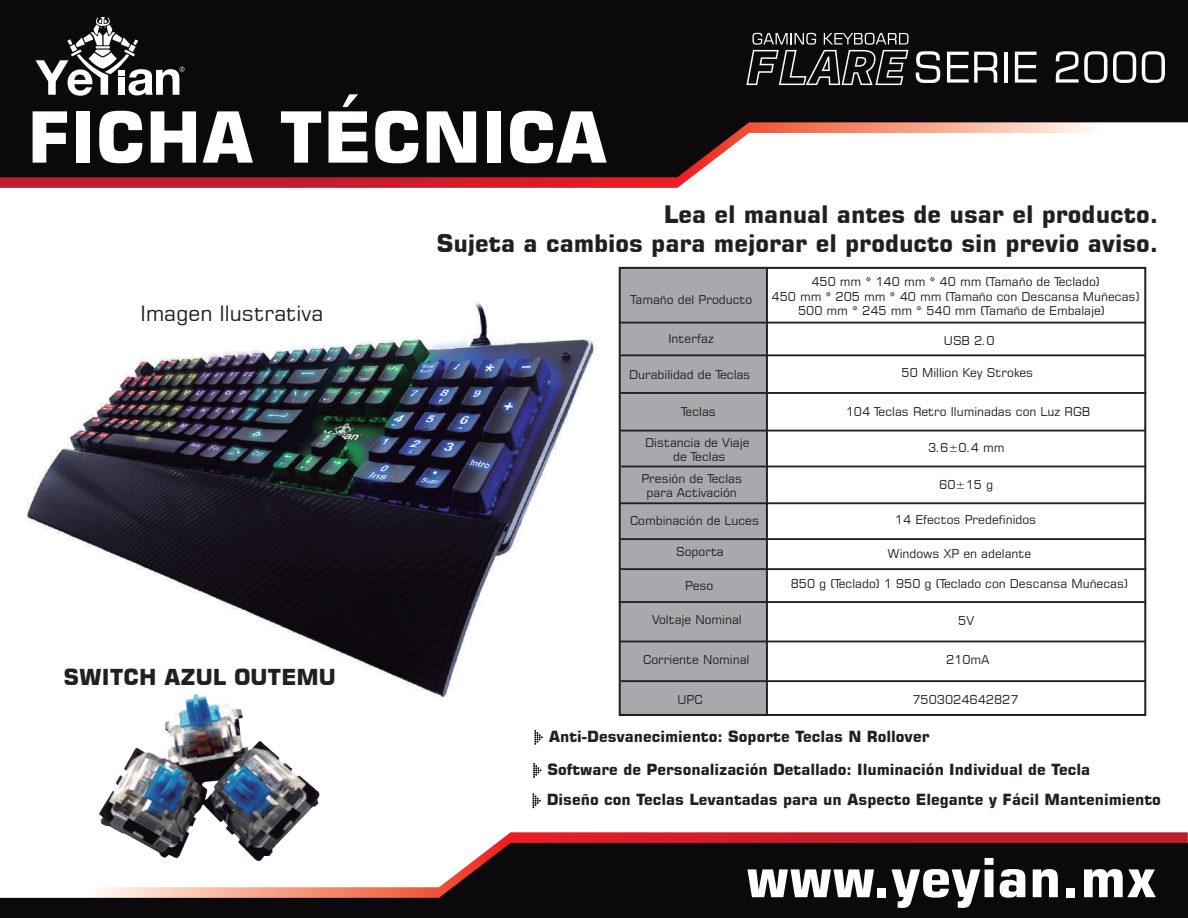
<style>
.page{position:relative;width:1188px;height:918px;background:#fff}
.page>*{position:absolute;margin:0;border:0;box-sizing:border-box;transform-origin:0 0}
.t1{font:700 70.5px "Square 721 BT";color:#fff}
.t2{font:700 54px "Square 721 BT";color:#fff}
.t3{font:700 24px/28.8px "Square 721 BT";color:#231f20;text-align:right}
.t4{font:700 21.9px "Square 721 BT";color:#231f20}
.t5{font:21px "Square 721 BT";color:#231f20}
.t6{font:700 15.3px/33px "Square 721 BT";color:#231f20}
.t7{font:12.15px/14.1px "Square 721 BT";color:#231f20;text-align:center}
</style>
<div class="page">
<img style="left:27px;top:276px;width:592px;height:440px">
<svg style="left:0;top:177px;width:692px;height:11px;background:#c8212e"></svg>
<svg style="left:0;top:0;width:1188px;height:177px;background:#2d292b"></svg>
<svg style="left:36px;top:17px;width:148px;height:79px"></svg>
<svg style="left:497px;top:832px;width:691px;height:11px;background:#cc2532"></svg>
<svg style="left:0;top:843px;width:1188px;height:75px;fill:#0b090c"></svg>
<div style="left:620px;top:268px;width:148px;height:447px;background:#a8a9ad"></div>
<hr style="left:619px;top:641px;width:526px;height:1px;background:#231f20">
<hr style="left:621px;top:680px;width:524px;height:2px;background:#231f20">
<hr style="left:619px;top:601px;width:526px;height:2px;background:#231f20">
<hr style="left:619px;top:538px;width:526px;height:2px;background:#231f20">
<hr style="left:620px;top:502px;width:526px;height:2px;background:#231f20">
<hr style="left:621px;top:466px;width:525px;height:1px;background:#231f20">
<hr style="left:619px;top:430px;width:526px;height:2px;background:#231f20">
<hr style="left:620px;top:392px;width:526px;height:2px;background:#231f20">
<hr style="left:621px;top:354px;width:524px;height:2px;background:#231f20">
<hr style="left:620px;top:322px;width:526px;height:2px;background:#231f20">
<hr style="left:620px;top:568px;width:526px;height:2px;background:#231f20">
<hr style="left:766px;top:267px;width:2px;height:448px;background:#231f20">
<div style="left:619px;top:267px;width:527px;height:449px;border:2px solid #231f20"></div>
<svg style="left:534px;top:730px;width:9px;height:15px"></svg>
<svg style="left:533px;top:763px;width:9px;height:15px"></svg>
<svg style="left:532px;top:793px;width:9px;height:15px"></svg>
<svg style="left:916px;top:51px;width:24px;height:32px"></svg>
<svg style="left:947px;top:52px;width:50px;height:31px"></svg>
<hr style="left:1004px;top:52px;width:3px;height:31px;background:#fff">
<svg style="left:1015px;top:52px;width:22px;height:31px"></svg>
<svg style="left:1056px;top:51px;width:51px;height:32px"></svg>
<svg style="left:1113px;top:51px;width:23px;height:32px"></svg>
<svg style="left:1142px;top:51px;width:23px;height:32px"></svg>
<svg style="left:746px;top:33px;width:162px;height:52px;background:#3b393c"></svg>
<img style="left:86px;top:687px;width:241px;height:189px">
<h1 class="t1" style="left:27px;top:94px;width:582px">FICHA TÉCNICA</h1>
<h3 class="t5" style="left:140px;top:300px;width:184px">Imagen Ilustrativa</h3>
<h3 class="t4" style="left:64px;top:664px;width:274px">SWITCH AZUL OUTEMU</h3>
<h3 class="t3" style="left:437px;top:200px;width:723px">Lea el manual antes de usar el producto.<br>Sujeta a cambios para mejorar el producto sin previo aviso.</h3>
<p class="t7" style="left:631px;top:292px;width:123px">Tamaño del Producto</p>
<p class="t7" style="left:669px;top:332px;width:47px">Interfaz</p>
<p class="t7" style="left:629px;top:367px;width:123px">Durabilidad de Teclas</p>
<p class="t7" style="left:681px;top:404px;width:36px">Teclas</p>
<p class="t7" style="left:645px;top:435px;width:106px">Distancia de Viaje de Teclas</p>
<p class="t7" style="left:641px;top:471px;width:102px">Presión de Teclas para Activación</p>
<p class="t7" style="left:630px;top:514px;width:131px">Combinación de Luces</p>
<p class="t7" style="left:676px;top:544px;width:49px">Soporta</p>
<p class="t7" style="left:811px;top:275px;width:290px">450 mm * 140 mm * 40 mm (Tamaño de Teclado)</p>
<p class="t7" style="left:772px;top:289px;width:370px">450 mm * 205 mm * 40 mm (Tamaño con Descansa Muñecas)</p>
<p class="t7" style="left:798px;top:303px;width:308px">500 mm * 245 mm * 540 mm (Tamaño de Embalaje)</p>
<p class="t7" style="left:944px;top:333px;width:52px">USB 2.0</p>
<p class="t7" style="left:902px;top:365px;width:133px">50 Million Key Strokes</p>
<p class="t7" style="left:846px;top:404px;width:246px">104 Teclas Retro Iluminadas con Luz RGB</p>
<p class="t7" style="left:928px;top:440px;width:78px">3.6±0.4 mm</p>
<p class="t7" style="left:939px;top:478px;width:55px">60±15 g</p>
<p class="t7" style="left:895px;top:512px;width:143px">14 Efectos Predefinidos</p>
<p class="t7" style="left:888px;top:546px;width:145px">Windows XP en adelante</p>
<p class="t7" style="left:685px;top:578px;width:30px">Peso</p>
<p class="t7" style="left:791px;top:577px;width:339px">850 g (Teclado) 1 950 g (Teclado con Descansa Muñecas)</p>
<p class="t7" style="left:652px;top:613px;width:91px">Voltaje Nominal</p>
<p class="t7" style="left:643px;top:653px;width:108px">Corriente Nominal</p>
<p class="t7" style="left:946px;top:653px;width:45px">210mA</p>
<p class="t7" style="left:958px;top:613px;width:18px">5V</p>
<p class="t7" style="left:677px;top:693px;width:27px">UPC</p>
<p class="t7" style="left:912px;top:692px;width:108px">7503024642827</p>
<p class="t6" style="left:547px;top:720px;width:544px">Anti-Desvanecimiento: Soporte Teclas N Rollover<br>Software de Personalización Detallado: Iluminación Individual de Tecla</p>
<p class="t6" style="left:547px;top:783px;width:616px">Diseño con Teclas Levantadas para un Aspecto Elegante y Fácil Mantenimiento</p>
<h2 class="t2" style="left:746px;top:845px;width:412px">www.yeyian.mx</h2>
</div>
